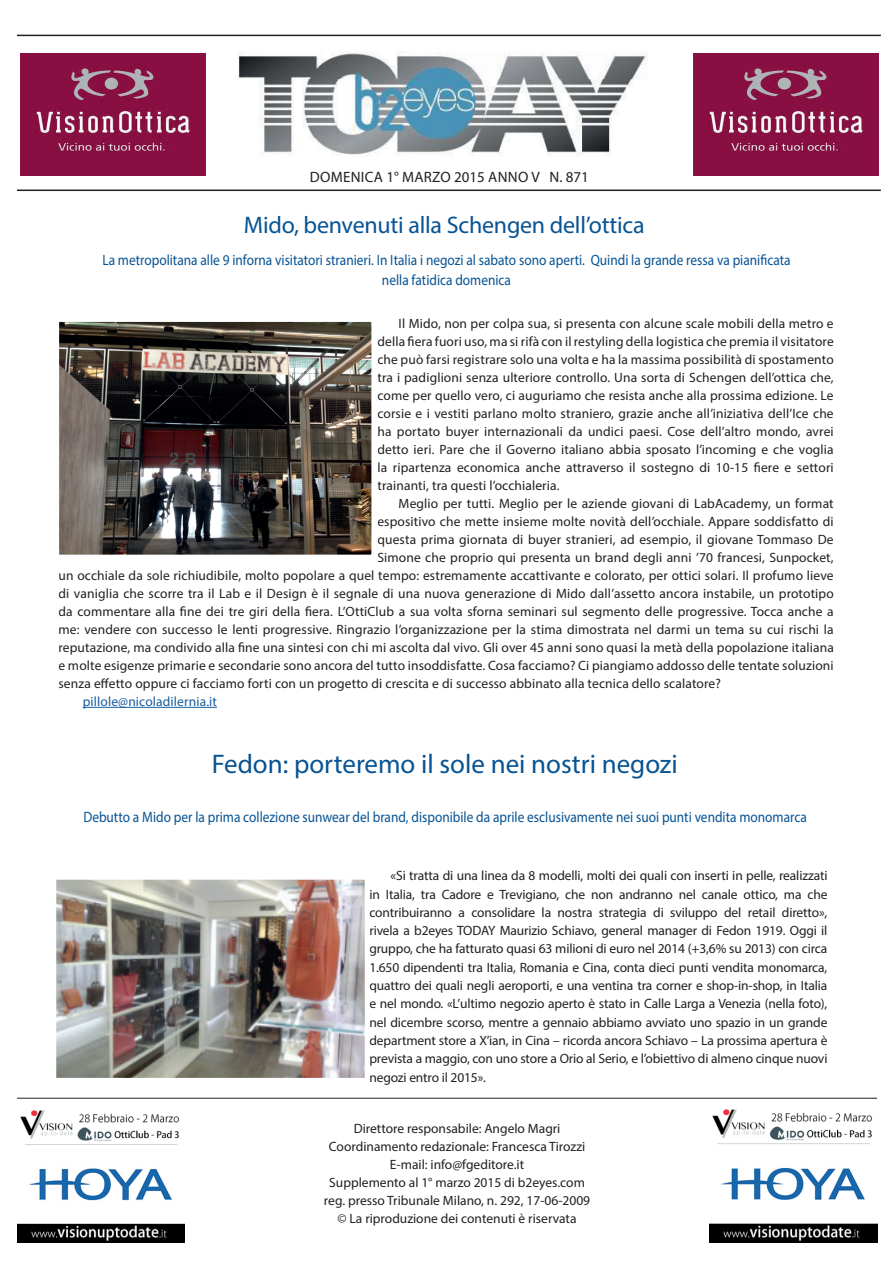
<style>
.page{position:relative;width:893px;height:1263px;background:#fff}
.page>*{position:absolute;margin:0;border:0;box-sizing:border-box;transform-origin:0 0}
.t1{font:27px "Myriad Pro";color:#075394}
.t2{font:24px "Myriad Pro";letter-spacing:-.01em;color:#075394}
.t3{font:15px/19.5px "Myriad Pro";color:#075394;text-align:center;scale:.89 1}
.t4{font:15px "Myriad Pro";letter-spacing:.02em;color:#231f20}
.t5{font:13.5px/18px "Myriad Pro";letter-spacing:.01em;color:#231f20;text-align:justify}
.t6{font:13.5px "Myriad Pro";letter-spacing:.01em;color:#175d9e}
</style>
<div class="page">
<img style="left:237px;top:52px;width:411px;height:104px">
<hr style="left:83px;top:707px;width:134px;height:1px;background:#175d9e">
<hr style="left:17px;top:1098px;width:860px;height:1px;background:#231f20">
<img style="left:693px;top:54px;width:185px;height:122px">
<img style="left:21px;top:54px;width:185px;height:122px">
<img style="left:710px;top:1109px;width:167px;height:134px">
<img style="left:17px;top:1110px;width:167px;height:133px">
<hr style="left:17px;top:190px;width:864px;height:1px;background:#231f20">
<hr style="left:17px;top:35px;width:864px;height:1px;background:#231f20">
<img style="left:57px;top:880px;width:307px;height:197px">
<div style="left:52px;top:875px;width:317px;height:207px;border:4px solid #fff"></div>
<img style="left:60px;top:323px;width:310px;height:231px">
<div style="left:53px;top:316px;width:324px;height:245px;border:6px solid #fff"></div>
<p class="t4" style="left:310px;top:167px;width:281px">DOMENICA 1° MARZO 2015 ANNO V N. 871</p>
<h2 class="t2" style="left:244px;top:210px;width:402px">Mido, benvenuti alla Schengen dell’ottica</h2>
<p class="t3" style="left:102px;top:250px;width:775px">La metropolitana alle 9 inforna visitatori stranieri. In Italia i negozi al sabato sono aperti. Quindi la grande ressa va pianificata nella fatidica domenica</p>
<p class="t5" style="left:377px;top:314px;width:458px;text-indent:21px">Il Mido, non per colpa sua, si presenta con alcune scale mobili della metro e della fiera fuori uso, ma si rifà con il restyling della logistica che premia il visitatore che può farsi registrare solo una volta e ha la massima possibilità di spostamento tra i padiglioni senza ulteriore controllo. Una sorta di Schengen dell’ottica che, come per quello vero, ci auguriamo che resista anche alla prossima edizione. Le corsie e i vestiti parlano molto straniero, grazie anche all’iniziativa dell’Ice che ha portato buyer internazionali da undici paesi. Cose dell’altro mondo, avrei detto ieri. Pare che il Governo italiano abbia sposato l’incoming e che voglia la ripartenza economica anche attraverso il sostegno di 10-15 fiere e settori trainanti, tra questi l’occhialeria.</p>
<p class="t5" style="left:399px;top:494px;width:437px">Meglio per tutti. Meglio per le aziende giovani di LabAcademy, un format</p>
<p class="t5" style="left:377px;top:512px;width:458px">espositivo che mette insieme molte novità dell’occhiale. Appare soddisfatto di</p>
<p class="t5" style="left:377px;top:530px;width:458px">questa prima giornata di buyer stranieri, ad esempio, il giovane Tommaso De</p>
<p class="t5" style="left:377px;top:548px;width:458px">Simone che proprio qui presenta un brand degli anni ’70 francesi, Sunpocket,</p>
<p class="t5" style="left:58px;top:566px;width:777px">un occhiale da sole richiudibile, molto popolare a quel tempo: estremamente accattivante e colorato, per ottici solari. Il profumo lieve</p>
<p class="t5" style="left:58px;top:584px;width:777px">di vaniglia che scorre tra il Lab e il Design è il segnale di una nuova generazione di Mido dall’assetto ancora instabile, un prototipo</p>
<p class="t5" style="left:58px;top:602px;width:777px">da commentare alla fine dei tre giri della fiera. L’OttiClub a sua volta sforna seminari sul segmento delle progressive. Tocca anche a</p>
<p class="t5" style="left:58px;top:620px;width:777px">me: vendere con successo le lenti progressive. Ringrazio l’organizzazione per la stima dimostrata nel darmi un tema su cui rischi la</p>
<p class="t5" style="left:58px;top:638px;width:777px">reputazione, ma condivido alla fine una sintesi con chi mi ascolta dal vivo. Gli over 45 anni sono quasi la metà della popolazione italiana</p>
<p class="t5" style="left:58px;top:656px;width:777px">e molte esigenze primarie e secondarie sono ancora del tutto insoddisfatte. Cosa facciamo? Ci piangiamo addosso delle tentate soluzioni</p>
<p class="t5" style="left:58px;top:674px;width:664px">senza effetto oppure ci facciamo forti con un progetto di crescita e di successo abbinato alla tecnica dello scalatore?</p>
<p class="t6" style="left:83px;top:693px;width:136px">pillole@nicoladilernia.it</p>
<h1 class="t1" style="left:212px;top:747px;width:467px">Fedon: porteremo il sole nei nostri negozi</h1>
<p class="t3" style="left:83px;top:806px;width:814px">Debutto a Mido per la prima collezione sunwear del brand, disponibile da aprile esclusivamente nei suoi punti vendita monomarca</p>
<p class="t5" style="left:369px;top:866px;width:460px;text-indent:21px">«Si tratta di una linea da 8 modelli, molti dei quali con inserti in pelle, realizzati in Italia, tra Cadore e Trevigiano, che non andranno nel canale ottico, ma che contribuiranno a consolidare la nostra strategia di sviluppo del retail diretto», rivela a b2eyes TODAY Maurizio Schiavo, general manager di Fedon 1919. Oggi il gruppo, che ha fatturato quasi 63 milioni di euro nel 2014 (+3,6% su 2013) con circa 1.650 dipendenti tra Italia, Romania e Cina, conta dieci punti vendita monomarca, quattro dei quali negli aeroporti, e una ventina tra corner e shop-in-shop, in Italia e nel mondo. «L’ultimo negozio aperto è stato in Calle Larga a Venezia (nella foto), nel dicembre scorso, mentre a gennaio abbiamo avviato uno spazio in un grande department store a X’ian, in Cina – ricorda ancora Schiavo – La prossima apertura è prevista a maggio, con uno store a Orio al Serio, e l’obiettivo di almeno cinque nuovi negozi entro il 2015».</p>
<p class="t5" style="left:324px;top:1119px;width:268px;text-align:center">Direttore responsabile: Angelo Magri Coordinamento redazionale: Francesca Tirozzi E-mail: info@fgeditore.it<br>Supplemento al 1° marzo 2015 di b2eyes.com reg. presso Tribunale Milano, n. 292, 17-06-2009 © La riproduzione dei contenuti è riservata</p>
</div>
